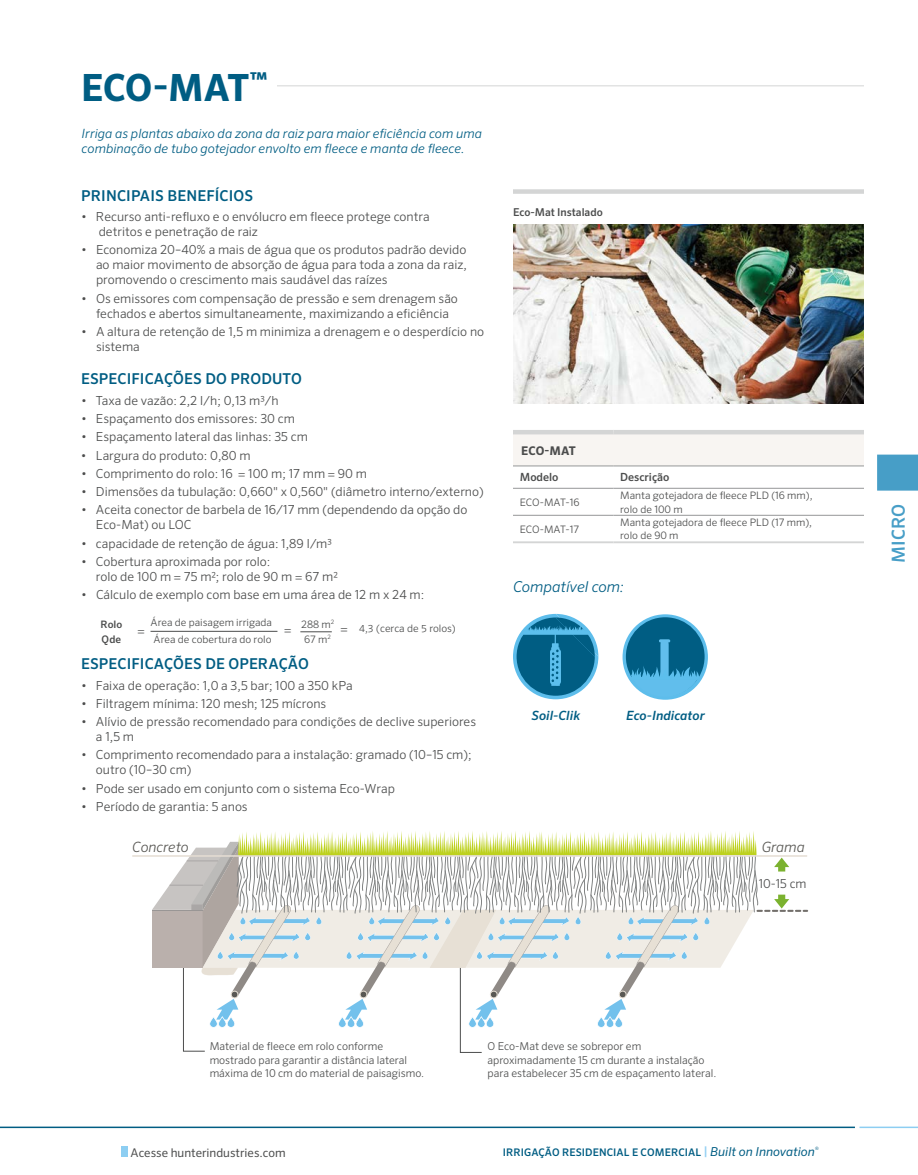
<style>
.page{position:relative;width:918px;height:1175px;background:#fff}
.page>*{position:absolute;margin:0;border:0;box-sizing:border-box;transform-origin:0 0}
.t1{font:700 37.5px "Sero Pro";letter-spacing:-.01em;color:#005d83}
.t2{font:500 18px "Sero Pro";letter-spacing:.01em;color:#479ec7}
.t3{font:500 15px "Sero Pro";letter-spacing:.01em;color:#005d83}
.t4{font:italic 300 15px "Sero Pro";letter-spacing:-.005em;color:#005d83}
.t5{font:italic 300 14.1px "Sero Pro";color:#595854}
.t6{font:italic 300 12.75px/15px "Sero Pro";letter-spacing:.005em;color:#005d83}
.t7{font:italic 500 12.75px "Sero Pro";letter-spacing:.005em;color:#005d83}
.t8{font:300 12.75px "Sero Pro";color:#4c4d4d}
.t9{font:300 12.45px/15px "Sero Pro";color:#4c4d4d}
.t10{font:12px "Sero Pro";color:#4c4d4d}
.t11{font:700 12px "Sero Pro";letter-spacing:.01em;color:#4c4d4d}
.t12{font:500 11.25px "Sero Pro";color:#4c4d4d}
.t13{font:300 10.8px/13.5px "Sero Pro";color:#4c4d4d}
.t14{font:500 10.8px "Sero Pro";color:#4c4d4d}
.t15{font:500 10.5px "Sero Pro";letter-spacing:.01em;color:#005d83}
.t16{font:500 10.5px "Sero Pro";color:#4c4d4d}
.t17{font:300 10.35px/13.5px "Sero Pro";color:#4c4d4d}
.t18{font:500 10.35px "Sero Pro";color:#4c4d4d}
.s1{font-size:12px;color:#95d1f3}
.s2{font-weight:400;font-style:italic;font-size:12.3px}
</style>
<div class="page">
<div style="left:122px;top:1146px;width:6px;height:10px;background:#8dcef2"></div>
<hr style="left:0;top:1126px;width:855px;height:2px;background:#005d83">
<hr style="left:860px;top:1126px;width:58px;height:2px;background:#8dcef2">
<hr style="left:81px;top:85px;width:783px;height:1px;background:#d4d5d5">
<div style="left:877px;top:454px;width:41px;height:36px;background:#479ec7"></div>
<div style="left:81px;top:55px;width:195px;height:45px;background:#fff"></div>
<div style="left:513px;top:189px;width:351px;height:5px;background:#d4d5d5"></div>
<svg style="left:623px;top:614px;width:85px;height:85px"></svg>
<div style="left:626px;top:617px;width:79px;height:79px;background:#005d83;border-radius:50%"></div>
<div style="left:660px;top:640px;width:9px;height:45px;background:#61beec;border-radius:4px"></div>
<svg style="left:659px;top:639px;width:11px;height:3px"></svg>
<svg style="left:631px;top:665px;width:68px;height:32px"></svg>
<svg style="left:513px;top:614px;width:85px;height:85px"></svg>
<div style="left:513px;top:432px;width:351px;height:34px;background:#f8f5f2"></div>
<svg style="left:513px;top:466px;width:351px;height:22px"></svg>
<hr style="left:513px;top:488px;width:100px;height:1px;background:#969798">
<hr style="left:513px;top:515px;width:100px;height:1px;background:#969798">
<hr style="left:613px;top:515px;width:251px;height:1px;background:#969798">
<hr style="left:513px;top:465px;width:100px;height:1px;background:#969798">
<hr style="left:513px;top:541px;width:100px;height:2px;background:#d4d5d5">
<hr style="left:613px;top:541px;width:251px;height:2px;background:#d4d5d5">
<hr style="left:613px;top:465px;width:251px;height:1px;background:#969798">
<hr style="left:613px;top:488px;width:251px;height:1px;background:#969798">
<hr style="left:513px;top:430px;width:100px;height:4px;background:#d4d5d5">
<hr style="left:613px;top:430px;width:251px;height:4px;background:#d4d5d5">
<img style="left:513px;top:225px;width:351px;height:179px">
<svg style="left:152px;top:831px;width:655px;height:221px"></svg>
<hr style="left:132px;top:855px;width:675px;height:1px;background:#e5ddd3">
<hr style="left:300px;top:631px;width:32px;height:1px;background:#4c4d4d">
<hr style="left:151px;top:631px;width:126px;height:1px;background:#4c4d4d">
<h1 class="t1" style="left:81px;top:64px;width:188px">ECO-MAT<sup>™</sup></h1>
<p class="t6" style="left:82px;top:126px;width:402px">Irriga as plantas abaixo da zona da raiz para maior eficiência com uma combinação de tubo gotejador envolto em fleece e manta de fleece.</p>
<p class="t3" style="left:81px;top:186px;width:174px">PRINCIPAIS BENEFÍCIOS</p>
<p class="t9" style="left:99px;top:209px;width:332px;text-indent:-18px">• Recurso anti-refluxo e o envólucro em fleece protege contra detritos e penetração de raiz</p>
<p class="t9" style="left:96px;top:242px;width:373px;text-align:justify;text-indent:-15px">• Economiza 20–40% a mais de água que os produtos padrão devido ao maior movimento de absorção de água para toda a zona da raiz, promovendo o crescimento mais saudável das raízes</p>
<p class="t9" style="left:81px;top:291px;width:378px;text-align:center">• Os emissores com compensação de pressão e sem drenagem são fechados e abertos simultaneamente, maximizando a eficiência</p>
<p class="t9" style="left:96px;top:324px;width:390px;text-indent:-15px">• A altura de retenção de 1,5 m minimiza a drenagem e o desperdício no sistema</p>
<p class="t3" style="left:81px;top:370px;width:222px">ESPECIFICAÇÕES DO PRODUTO</p>
<p class="t9" style="left:81px;top:393px;width:199px">• Taxa de vazão: 2,2 l/h; 0,13 m3/h</p>
<p class="t9" style="left:81px;top:411px;width:215px">• Espaçamento dos emissores: 30 cm</p>
<p class="t9" style="left:81px;top:429px;width:228px">• Espaçamento lateral das linhas: 35 cm</p>
<p class="t9" style="left:81px;top:447px;width:171px">• Largura do produto: 0,80 m</p>
<p class="t9" style="left:81px;top:466px;width:288px">• Comprimento do rolo: 16 = 100 m; 17 mm = 90 m</p>
<p class="t9" style="left:81px;top:484px;width:404px">• Dimensões da tubulação: 0,660" x 0,560" (diâmetro interno/externo)</p>
<p class="t9" style="left:96px;top:502px;width:373px;text-indent:-15px">• Aceita conector de barbela de 16/17 mm (dependendo da opção do<br>Eco-Mat) ou LOC</p>
<p class="t9" style="left:81px;top:535px;width:252px">• capacidade de retenção de água: 1,89 l/m3</p>
<p class="t9" style="left:96px;top:554px;width:243px;text-indent:-15px">• Cobertura aproximada por rolo:<br>rolo de 100 m = 75 m2; rolo de 90 m = 67 m2</p>
<p class="t9" style="left:81px;top:587px;width:345px">• Cálculo de exemplo com base em uma área de 12 m x 24 m:</p>
<p class="t17" style="left:151px;top:615px;width:123px">Área de paisagem irrigada</p>
<p class="t18" style="left:101px;top:618px;width:23px">Rolo</p>
<p class="t8" style="left:138px;top:622px;width:9px">=</p>
<p class="t16" style="left:102px;top:633px;width:21px">Qde</p>
<p class="t17" style="left:154px;top:632px;width:119px">Área de cobertura do rolo</p>
<p class="t8" style="left:284px;top:622px;width:9px">=</p>
<p class="t17" style="left:301px;top:617px;width:35px">288 m<sup>2</sup></p>
<p class="t8" style="left:341px;top:621px;width:9px">=</p>
<p class="t17" style="left:304px;top:632px;width:28px">67 m<sup>2</sup></p>
<p class="t17" style="left:359px;top:622px;width:98px">4,3 (cerca de 5 rolos)</p>
<p class="t3" style="left:81px;top:655px;width:229px">ESPECIFICAÇÕES DE OPERAÇÃO</p>
<p class="t9" style="left:81px;top:677px;width:273px">• Faixa de operação: 1,0 a 3,5 bar; 100 a 350 kPa</p>
<p class="t9" style="left:81px;top:696px;width:247px">• Filtragem mínima: 120 mesh; 125 mícrons</p>
<p class="t9" style="left:96px;top:714px;width:382px;text-indent:-15px">• Alívio de pressão recomendado para condições de declive superiores a 1,5 m</p>
<p class="t9" style="left:96px;top:747px;width:377px;text-indent:-15px">• Comprimento recomendado para a instalação: gramado (10–15 cm); outro (10–30 cm)</p>
<p class="t9" style="left:81px;top:780px;width:316px">• Pode ser usado em conjunto com o sistema Eco-Wrap</p>
<p class="t9" style="left:81px;top:798px;width:168px">• Período de garantia: 5 anos</p>
<p class="t14" style="left:513px;top:205px;width:91px">Eco-Mat Instalado</p>
<p class="t11" style="left:521px;top:443px;width:56px">ECO-MAT</p>
<p class="t12" style="left:520px;top:471px;width:40px">Modelo</p>
<p class="t12" style="left:620px;top:471px;width:51px">Descrição</p>
<p class="t17" style="left:520px;top:495px;width:61px">ECO-MAT-16</p>
<p class="t17" style="left:620px;top:488px;width:194px">Manta gotejadora de fleece PLD (16 mm), rolo de 100 m</p>
<p class="t17" style="left:520px;top:522px;width:61px">ECO-MAT-17</p>
<p class="t17" style="left:620px;top:515px;width:194px">Manta gotejadora de fleece PLD (17 mm), rolo de 90 m</p>
<p class="t4" style="left:513px;top:578px;width:112px">Compatível com:</p>
<p class="t7" style="left:532px;top:707px;width:50px">Soil-Clik</p>
<p class="t7" style="left:626px;top:707px;width:80px">Eco-Indicator</p>
<p class="t5" style="left:132px;top:838px;width:58px">Concreto</p>
<p class="t5" style="left:762px;top:838px;width:45px">Grama</p>
<p class="t13" style="left:210px;top:1039px;width:216px">Material de fleece em rolo conforme mostrado para garantir a distância lateral máxima de 10 cm do material de paisagismo.</p>
<p class="t9" style="left:759px;top:875px;width:49px">10-15 cm</p>
<p class="t13" style="left:488px;top:1039px;width:230px">O Eco-Mat deve se sobrepor em aproximadamente 15 cm durante a instalação para estabelecer 35 cm de espaçamento lateral.</p>
<p class="t10" style="left:131px;top:1145px;width:156px">Acesse hunterindustries.com</p>
<p class="t15" style="left:503px;top:1146px;width:317px">IRRIGAÇÃO RESIDENCIAL E COMERCIAL <span class="s1">|</span> <span class="s2">Built on Innovation</span><sup>®</sup></p>
<h2 class="t2" style="left:888px;top:563px;width:61px;rotate:-90deg">MICRO</h2>
</div>
